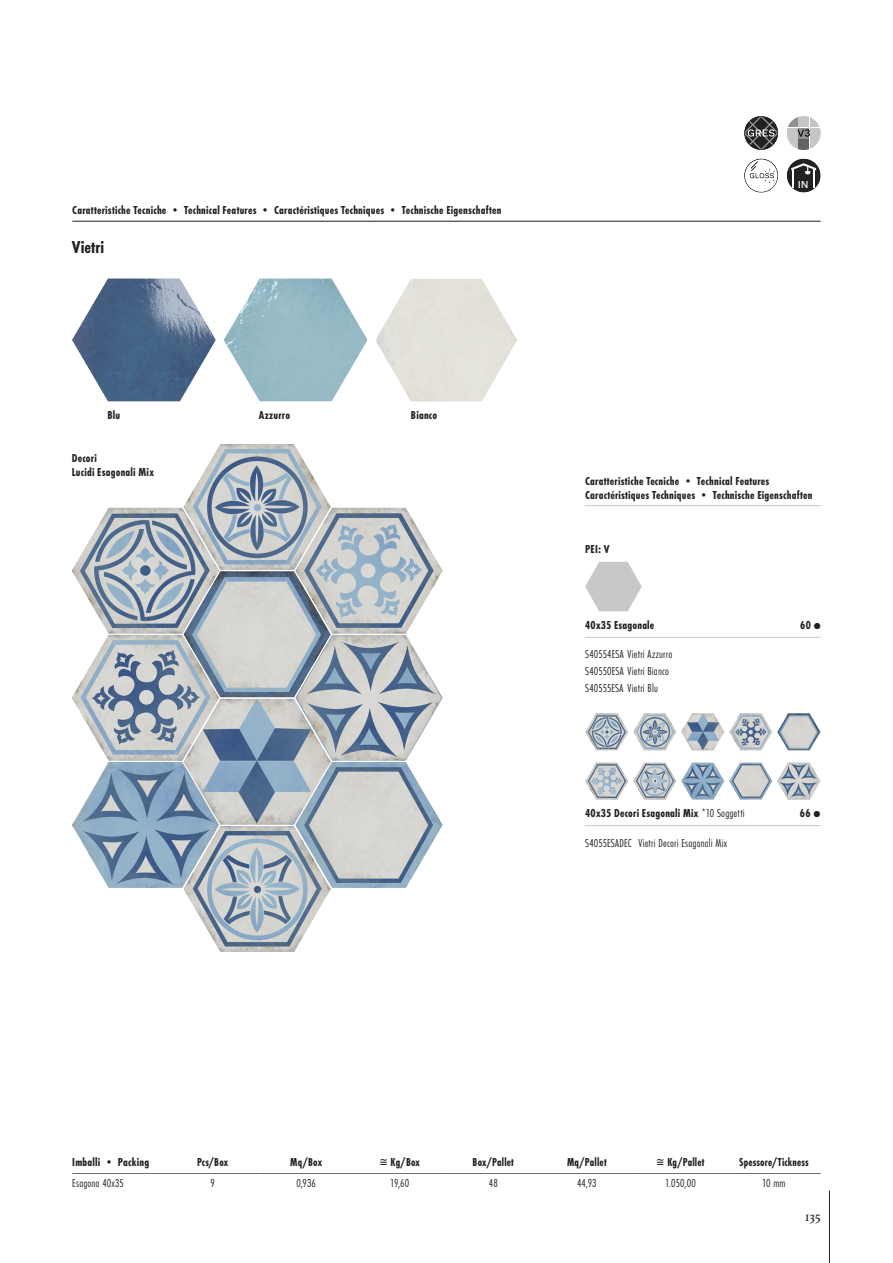
<style>
.page{position:relative;width:893px;height:1263px;background:#fff}
.page>*{position:absolute;margin:0;border:0;box-sizing:border-box;transform-origin:0 0}
.Minimali_-_2024{font:700 18px "Futura PT Cond";letter-spacing:.005em;color:#231f20}
.t1{font:13.5px "Athelas";color:#231f20}
.Formati_-_2024{font:700 12px/14.4px "Futura PT Cond";letter-spacing:.015em;color:#231f20}
.t2{font:12px "Futura PT Cond";letter-spacing:.015em;color:#231f20}
.Formati_-_2024-2{font:700 12px "Futura PT Cond";letter-spacing:.015em;color:#231f20;scale:.94 1}
.Minimali_-_2024-2{font:700 12px "Futura PT Cond";letter-spacing:.015em;color:#231f20}
.t3{font:500 10.65px "Work Sans";color:#fff}
.s1{font-family:"Work Sans";font-weight:400;font-size:9px}
.s2{font-weight:400}
.s3{font-family:"DejaVu Sans Condensed";font-weight:400;font-style:italic}
</style>
<div class="page">
<hr style="left:72px;top:221px;width:749px;height:1px;background:#231f20">
<hr style="left:585px;top:505px;width:236px;height:1px;background:#c7c8ca">
<img style="left:72px;top:278px;width:144px;height:123px">
<img style="left:224px;top:278px;width:144px;height:123px">
<img style="left:375px;top:279px;width:142px;height:123px">
<img style="left:585px;top:713px;width:43px;height:37px">
<img style="left:633px;top:713px;width:43px;height:37px">
<img style="left:729px;top:713px;width:43px;height:37px">
<img style="left:681px;top:763px;width:43px;height:36px">
<img style="left:777px;top:713px;width:43px;height:37px">
<img style="left:729px;top:763px;width:43px;height:36px">
<img style="left:777px;top:763px;width:43px;height:36px">
<img style="left:681px;top:713px;width:43px;height:37px">
<img style="left:585px;top:763px;width:43px;height:36px">
<img style="left:633px;top:763px;width:43px;height:36px">
<hr style="left:72px;top:1173px;width:94px;height:1px;background:#6d6e73">
<hr style="left:166px;top:1173px;width:93px;height:1px;background:#6d6e73">
<hr style="left:259px;top:1173px;width:94px;height:1px;background:#6d6e73">
<hr style="left:353px;top:1173px;width:93px;height:1px;background:#6d6e73">
<hr style="left:446px;top:1173px;width:94px;height:1px;background:#6d6e73">
<hr style="left:540px;top:1173px;width:94px;height:1px;background:#6d6e73">
<hr style="left:634px;top:1173px;width:93px;height:1px;background:#6d6e73">
<hr style="left:727px;top:1173px;width:94px;height:1px;background:#6d6e73">
<div style="left:744px;top:159px;width:34px;height:34px;border:1px solid #222221;border-radius:50%"></div>
<svg style="left:750px;top:161px;width:25px;height:22px"></svg>
<svg style="left:788px;top:117px;width:9px;height:10px"></svg>
<div style="left:787px;top:128px;width:10px;height:10px;background:#c5c5c5"></div>
<svg style="left:788px;top:139px;width:9px;height:10px"></svg>
<div style="left:798px;top:116px;width:11px;height:11px;background:#c5c5c5"></div>
<div style="left:798px;top:128px;width:11px;height:10px;background:#919190"></div>
<div style="left:798px;top:139px;width:11px;height:11px;background:#636363"></div>
<svg style="left:810px;top:117px;width:10px;height:10px"></svg>
<div style="left:810px;top:128px;width:11px;height:10px;background:#c5c5c5"></div>
<svg style="left:810px;top:139px;width:10px;height:10px"></svg>
<svg style="left:797px;top:129px;width:13px;height:8px"></svg>
<svg style="left:744px;top:116px;width:34px;height:34px"></svg>
<div style="left:787px;top:159px;width:34px;height:34px;background:#222221;border-radius:50%"></div>
<svg style="left:791px;top:163px;width:25px;height:11px"></svg>
<hr style="left:792px;top:168px;width:2px;height:20px;background:#fff">
<hr style="left:813px;top:168px;width:2px;height:20px;background:#fff">
<svg style="left:585px;top:562px;width:57px;height:49px"></svg>
<hr style="left:585px;top:637px;width:236px;height:1px;background:#c7c8ca">
<hr style="left:585px;top:825px;width:235px;height:1px;background:#c7c8ca">
<img style="left:72px;top:508px;width:147px;height:380px">
<img style="left:295px;top:508px;width:148px;height:380px">
<img style="left:183px;top:444px;width:148px;height:253px">
<img style="left:183px;top:699px;width:148px;height:253px">
<hr style="left:829px;top:1191px;width:1px;height:72px;background:#231f20">
<p class="Formati_-_2024" style="left:72px;top:203px;width:431px">Caratteristiche Tecniche • Technical Features • Caractéristiques Techniques • Technische Eigenschaften</p>
<p class="Minimali_-_2024" style="left:72px;top:237px;width:34px">Vietri</p>
<p class="Minimali_-_2024-2" style="left:107px;top:408px;width:14px">Blu</p>
<p class="Minimali_-_2024-2" style="left:259px;top:408px;width:33px">Azzurro</p>
<p class="Minimali_-_2024-2" style="left:411px;top:408px;width:28px">Bianco</p>
<p class="Minimali_-_2024-2" style="left:72px;top:451px;width:27px">Decori</p>
<p class="Minimali_-_2024-2" style="left:72px;top:465px;width:84px">Lucidi Esagonali Mix</p>
<p class="t3" style="left:798px;top:176px;width:13px">IN</p>
<p class="Formati_-_2024" style="left:585px;top:473px;width:229px">Caratteristiche Tecniche • Technical Features<br>Caractéristiques Techniques • Technische Eigenschaften</p>
<p class="Formati_-_2024" style="left:585px;top:542px;width:26px">PEI: V</p>
<p class="Formati_-_2024" style="left:585px;top:618px;width:71px">40x35 Esagonale</p>
<p class="Formati_-_2024" style="left:800px;top:618px;width:22px">60 <span class="s1">●</span></p>
<p class="t2" style="left:585px;top:647px;width:89px">S40554ESA Vietri Azzurro</p>
<p class="t2" style="left:585px;top:664px;width:86px">S40550ESA Vietri Bianco</p>
<p class="t2" style="left:585px;top:681px;width:74px">S40555ESA Vietri Blu</p>
<p class="Formati_-_2024" style="left:585px;top:806px;width:161px">40x35 Decori Esagonali Mix <span class="s2">*10 Soggetti</span></p>
<p class="Formati_-_2024" style="left:800px;top:806px;width:22px">66 <span class="s1">●</span></p>
<p class="t2" style="left:585px;top:836px;width:48px">S4055ESADEC</p>
<p class="t2" style="left:638px;top:836px;width:90px">Vietri Decori Esagonali Mix</p>
<p class="Formati_-_2024" style="left:72px;top:1155px;width:78px">Imballi • Packing</p>
<p class="Formati_-_2024-2" style="left:197px;top:1155px;width:35px">Pcs/Box</p>
<p class="Formati_-_2024-2" style="left:290px;top:1155px;width:35px">Mq/Box</p>
<p class="Formati_-_2024-2" style="left:379px;top:1155px;width:44px"><span class="s3">≅</span> Kg/Box</p>
<p class="Formati_-_2024-2" style="left:473px;top:1155px;width:45px">Box/Pallet</p>
<p class="Formati_-_2024-2" style="left:567px;top:1155px;width:44px">Mq/Pallet</p>
<p class="Formati_-_2024-2" style="left:656px;top:1155px;width:53px"><span class="s3">≅</span> Kg/Pallet</p>
<p class="Formati_-_2024-2" style="left:739px;top:1155px;width:76px">Spessore/Tickness</p>
<p class="t2" style="left:72px;top:1176px;width:53px">Esagona 40x35</p>
<p class="t2" style="left:210px;top:1176px;width:6px">9</p>
<p class="t2" style="left:296px;top:1176px;width:21px">0,936</p>
<p class="t2" style="left:390px;top:1176px;width:20px">19,60</p>
<p class="t2" style="left:489px;top:1176px;width:10px">48</p>
<p class="t2" style="left:577px;top:1176px;width:21px">44,93</p>
<p class="t2" style="left:665px;top:1176px;width:32px">1.050,00</p>
<p class="t2" style="left:762px;top:1176px;width:25px">10 mm</p>
<p class="t1" style="left:805px;top:1206px;width:17px">135</p>
</div>
